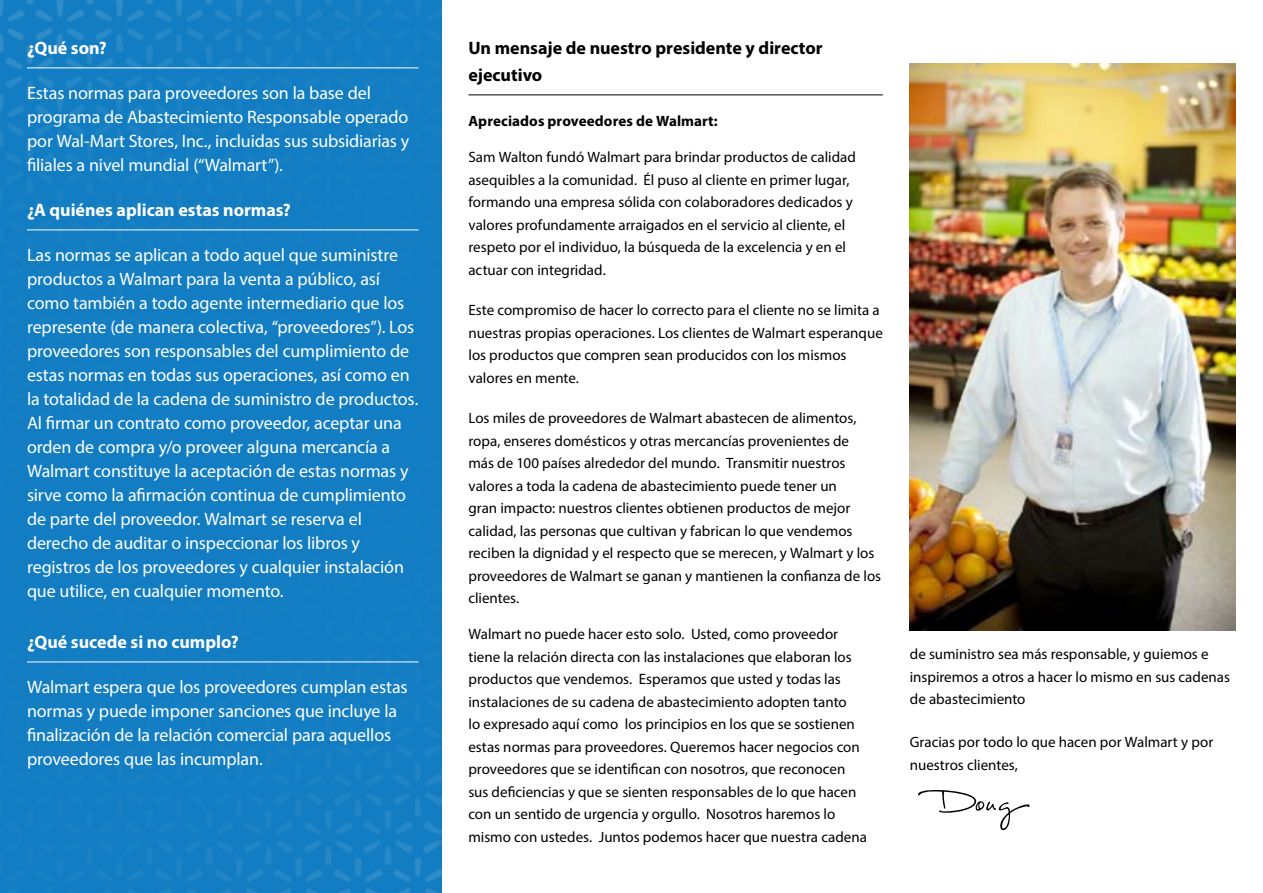
<style>
.page{position:relative;width:1263px;height:893px;background:#fff}
.page>*{position:absolute;margin:0;border:0;box-sizing:border-box;transform-origin:0 0}
.t1{font:18px/24px "Myriad Pro";letter-spacing:-.01em;color:#fff}
.t2{font:700 18px "Myriad Pro";color:#fff}
.t3{font:700 18px/27px "Myriad Pro";color:#000}
.t4{font:15px/22.5px "Myriad Pro";color:#000}
.t5{font:700 15px "Myriad Pro";letter-spacing:.005em;color:#000}
</style>
<div class="page">
<div style="left:0;top:0;width:441px;height:893px;background:#127dc2"></div>
<hr style="left:468px;top:95px;width:415px;height:1px;background:#000">
<hr style="left:27px;top:68px;width:391px;height:1px;background:#fff">
<hr style="left:27px;top:230px;width:391px;height:1px;background:#fff">
<hr style="left:27px;top:662px;width:391px;height:1px;background:#fff">
<svg style="left:918px;top:789px;width:112px;height:42px"></svg>
<img style="left:910px;top:63px;width:326px;height:567px">
<p class="t2" style="left:27px;top:36px;width:81px">¿Qué son?</p>
<p class="t1" style="left:27px;top:81px;width:384px">Estas normas para proveedores son la base del programa de Abastecimiento Responsable operado por Wal-Mart Stores, Inc., incluidas sus subsidiarias y filiales a nivel mundial (“Walmart”).</p>
<p class="t2" style="left:27px;top:198px;width:265px">¿A quiénes aplican estas normas?</p>
<p class="t1" style="left:27px;top:243px;width:393px">Las normas se aplican a todo aquel que suministre productos a Walmart para la venta a público, así como también a todo agente intermediario que los represente (de manera colectiva, “proveedores”). Los proveedores son responsables del cumplimiento de estas normas en todas sus operaciones, así como en la totalidad de la cadena de suministro de productos.<br>Al firmar un contrato como proveedor, aceptar una orden de compra y/o proveer alguna mercancía a Walmart constituye la aceptación de estas normas y sirve como la afirmación continua de cumplimiento de parte del proveedor. Walmart se reserva el derecho de auditar o inspeccionar los libros y registros de los proveedores y cualquier instalación que utilice, en cualquier momento.</p>
<p class="t2" style="left:27px;top:630px;width:213px">¿Qué sucede si no cumplo?</p>
<p class="t1" style="left:27px;top:675px;width:382px">Walmart espera que los proveedores cumplan estas normas y puede imponer sanciones que incluye la finalización de la relación comercial para aquellos proveedores que las incumplan.</p>
<p class="t3" style="left:468px;top:34px;width:356px">Un mensaje de nuestro presidente y director ejecutivo</p>
<p class="t5" style="left:468px;top:111px;width:251px">Apreciados proveedores de Walmart:</p>
<p class="t4" style="left:468px;top:145px;width:389px">Sam Walton fundó Walmart para brindar productos de calidad asequibles a la comunidad. Él puso al cliente en primer lugar, formando una empresa sólida con colaboradores dedicados y valores profundamente arraigados en el servicio al cliente, el respeto por el individuo, la búsqueda de la excelencia y en el actuar con integridad.</p>
<p class="t4" style="left:468px;top:298px;width:416px">Este compromiso de hacer lo correcto para el cliente no se limita a nuestras propias operaciones. Los clientes de Walmart esperanque los productos que compren sean producidos con los mismos valores en mente.</p>
<p class="t4" style="left:468px;top:406px;width:414px">Los miles de proveedores de Walmart abastecen de alimentos, ropa, enseres domésticos y otras mercancías provenientes de<br>más de 100 países alrededor del mundo. Transmitir nuestros valores a toda la cadena de abastecimiento puede tener un<br>gran impacto: nuestros clientes obtienen productos de mejor calidad, las personas que cultivan y fabrican lo que vendemos reciben la dignidad y el respecto que se merecen, y Walmart y los proveedores de Walmart se ganan y mantienen la confianza de los clientes.</p>
<p class="t4" style="left:468px;top:622px;width:400px">Walmart no puede hacer esto solo. Usted, como proveedor tiene la relación directa con las instalaciones que elaboran los productos que vendemos. Esperamos que usted y todas las instalaciones de su cadena de abastecimiento adopten tanto<br>lo expresado aquí como los principios en los que se sostienen estas normas para proveedores. Queremos hacer negocios con proveedores que se identifican con nosotros, que reconocen sus deficiencias y que se sienten responsables de lo que hacen con un sentido de urgencia y orgullo. Nosotros haremos lo mismo con ustedes. Juntos podemos hacer que nuestra cadena</p>
<p class="t4" style="left:910px;top:643px;width:322px">de suministro sea más responsable, y guiemos e inspiremos a otros a hacer lo mismo en sus cadenas de abastecimiento</p>
<p class="t4" style="left:910px;top:730px;width:305px">Gracias por todo lo que hacen por Walmart y por nuestros clientes,</p>
</div>
